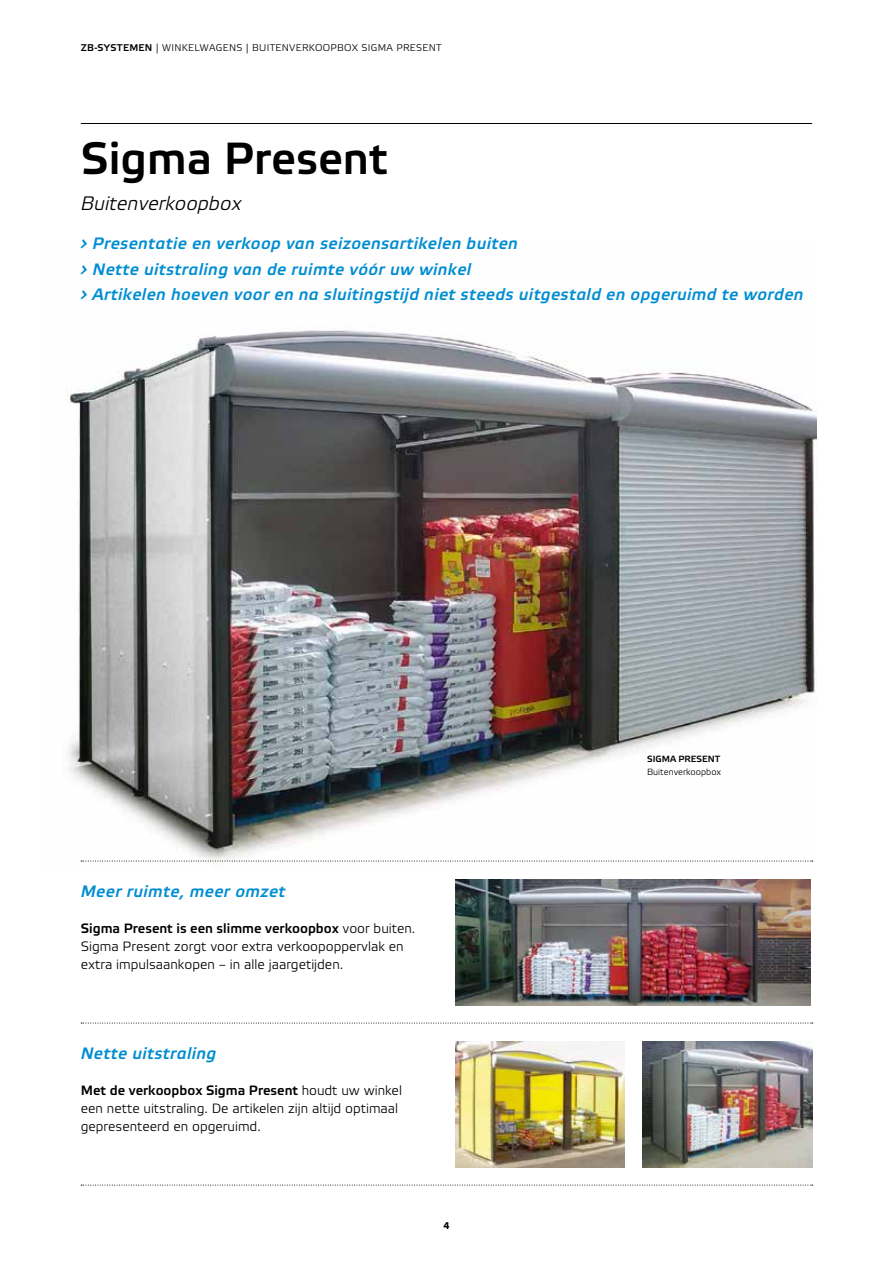
<style>
.page{position:relative;width:893px;height:1263px;background:#fff}
.page>*{position:absolute;margin:0;border:0;box-sizing:border-box;transform-origin:0 0}
.t1{font:500 45px "Wanzl Etelka";color:#000}
.t2{font:italic 300 19.5px "Wanzl Etelka";color:#000}
.t3{font:italic 500 16.5px/25.5px "Wanzl Etelka";letter-spacing:.025em;color:#008dd1}
.t4{font:300 13.5px/18px "Wanzl Etelka";color:#000}
.t5{font:300 9.75px "Wanzl Etelka";letter-spacing:.03em;color:#000}
.t6{font:500 9.75px "Wanzl Etelka";letter-spacing:.03em;color:#000}
.t7{font:700 9.75px "Wanzl Etelka Text";color:#000}
.t8{font:300 9px "Wanzl Etelka";color:#000}
.t9{font:500 9px "Wanzl Etelka";color:#000}
.s1{font-weight:300}
.s2{font-weight:500}
</style>
<div class="page">
<img style="left:66px;top:330px;width:750px;height:532px">
<hr style="left:81px;top:123px;width:731px;height:1px;background:#000">
<img style="left:455px;top:1041px;width:170px;height:126px">
<img style="left:455px;top:879px;width:356px;height:126px">
<svg style="left:81px;top:1023px;width:732px;height:1px"></svg>
<svg style="left:81px;top:861px;width:732px;height:1px"></svg>
<svg style="left:81px;top:1185px;width:732px;height:1px"></svg>
<img style="left:643px;top:1041px;width:169px;height:126px">
<p class="t6" style="left:81px;top:42px;width:122px">ZB-systemen <span class="s1">| winkelwag</span></p>
<p class="t5" style="left:223px;top:42px;width:157px">ens | bu itenverkoopbox Sigma</p>
<p class="t5" style="left:396px;top:42px;width:47px">Present</p>
<h1 class="t1" style="left:81px;top:132px;width:309px">Sigma Present</h1>
<h2 class="t2" style="left:81px;top:192px;width:162px">Buitenverkoopbox</h2>
<p class="t3" style="left:81px;top:232px;width:724px">› Presentatie en verkoop van seizoensartikelen buiten<br>› Nette uitstraling van de ruimte vóór uw winkel<br>› Artikelen hoeven voor en na sluitingstijd niet steeds uitgestald en opgeruimd te worden</p>
<p class="t3" style="left:81px;top:880px;width:206px">Meer ruimte, meer omzet</p>
<p class="t4" style="left:81px;top:920px;width:336px"><span class="s2">Sigma Present is een slimme verkoopbox</span> voor buiten.<br>Sigma Present zorgt voor extra verkoopoppervlak en extra impulsaankopen – in alle jaargetijden.</p>
<p class="t3" style="left:81px;top:1042px;width:137px">Nette uitstraling</p>
<p class="t4" style="left:81px;top:1082px;width:323px"><span class="s2">M et de verkoopbox Sigma Present</span> houdt uw winkel een nette uitstraling. De artikelen zijn altijd optimaal gepresenteerd en opgeruimd.</p>
<p class="t7" style="left:443px;top:1220px;width:8px">4</p>
<p class="t9" style="left:647px;top:753px;width:75px">Sigma PRESENT</p>
<p class="t8" style="left:647px;top:767px;width:76px">Buitenverkoopbox</p>
</div>
